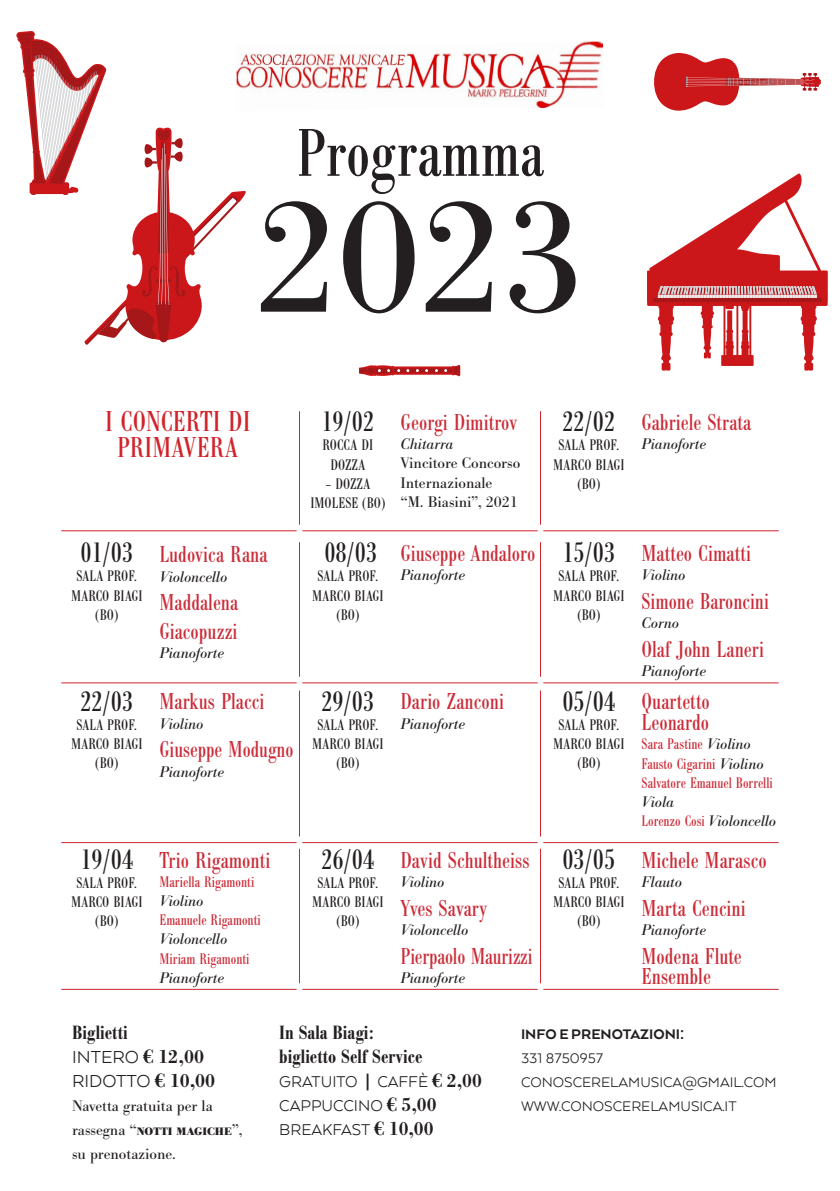
<style>
.page{position:relative;width:840px;height:1191px;background:#fff}
.page>*{position:absolute;margin:0;border:0;box-sizing:border-box;transform-origin:0 0}
.t1{font:168px "Bodoni Ant";color:#231f20}
.t2{font:70.2px "Bodoni Ant Con";color:#231f20}
.t3{font:30px "Bodoni Ant Con";color:#231f20}
.t4{font:30px/26px "Bodoni Ant Con";color:#d1232a;text-align:center}
.t5{font:24px/20.8px "Bodoni Ant Con";color:#cb2b37}
.t6{font:20px/24px "Bodoni Ant Con Dem Bol";color:#231f20}
.t7{font:20px "Arquitecta";color:#231f20}
.t8{font:18px/24px "Arquitecta";color:#231f20}
.t9{font:16px/19.2px "Bodoni Ant Con";color:#231f20;text-align:center}
.t10{font:16px/19.2px "Bodoni Ant Con";color:#cb2b37}
.t11{font:italic 16px "Bodoni Ant";color:#231f20}
.t12{font:16px/19.2px "Bodoni Ant";color:#231f20}
.t13{font:16px "Arquitecta";color:#231f20}
.t14{font:800 16px "Arquitecta";color:#231f20}
.t15{font:700 11.2px "Bodoni Ant";color:#231f20}
.s1{font-family:"Bodoni Ant";font-style:italic;color:#231f20}
.s2{font-family:"Bodoni Ant Dem Bol"}
.s3{font-weight:400;font-size:16px}
.s4{font-family:"Bodoni Ant Dem Bol";font-size:20px}
</style>
<div class="page">
<img style="left:246px;top:42px;width:357px;height:66px">
<hr style="left:61px;top:530px;width:235px;height:1px;background:#d1232a">
<hr style="left:61px;top:682px;width:235px;height:1px;background:#d1232a">
<hr style="left:61px;top:842px;width:235px;height:1px;background:#d1232a">
<hr style="left:61px;top:988px;width:235px;height:1px;background:#d1232a">
<hr style="left:302px;top:530px;width:235px;height:1px;background:#d1232a">
<hr style="left:302px;top:682px;width:235px;height:1px;background:#d1232a">
<hr style="left:302px;top:842px;width:235px;height:1px;background:#d1232a">
<hr style="left:302px;top:988px;width:235px;height:1px;background:#d1232a">
<hr style="left:543px;top:530px;width:235px;height:1px;background:#d1232a">
<hr style="left:543px;top:682px;width:235px;height:1px;background:#d1232a">
<hr style="left:543px;top:842px;width:235px;height:1px;background:#d1232a">
<hr style="left:543px;top:988px;width:235px;height:1px;background:#d1232a">
<hr style="left:540px;top:411px;width:1px;height:114px;background:#d1232a">
<hr style="left:540px;top:542px;width:1px;height:135px;background:#d1232a">
<hr style="left:540px;top:690px;width:1px;height:146px;background:#d1232a">
<hr style="left:540px;top:848px;width:1px;height:135px;background:#d1232a">
<hr style="left:299px;top:411px;width:1px;height:114px;background:#d1232a">
<hr style="left:299px;top:542px;width:1px;height:135px;background:#d1232a">
<hr style="left:299px;top:690px;width:1px;height:146px;background:#d1232a">
<hr style="left:299px;top:848px;width:1px;height:135px;background:#d1232a">
<svg style="left:654px;top:53px;width:166px;height:58px"></svg>
<svg style="left:16px;top:31px;width:230px;height:314px"></svg>
<svg style="left:359px;top:365px;width:101px;height:11px"></svg>
<svg style="left:647px;top:173px;width:180px;height:197px"></svg>
<p class="t2" style="left:296px;top:115px;width:249px">Programma</p>
<p class="t1" style="left:254px;top:167px;width:332px">2023</p>
<p class="t4" style="left:105px;top:409px;width:147px">I CONCERTI DI<br>PRIMAVERA</p>
<p class="t3" style="left:321px;top:405px;width:54px">19/02</p>
<p class="t9" style="left:322px;top:436px;width:52px">ROCCA DI<br>DOZZA</p>
<p class="t9" style="left:310px;top:474px;width:76px">– DOZZA<br>IMOLESE (BO)</p>
<p class="t3" style="left:80px;top:536px;width:54px">01/03</p>
<p class="t9" style="left:71px;top:567px;width:73px">SALA PROF.<br>MARCO BIAGI (BO)</p>
<p class="t3" style="left:80px;top:684px;width:54px">22/03</p>
<p class="t9" style="left:71px;top:715px;width:73px">SALA PROF.<br>MARCO BIAGI (BO)</p>
<p class="t5" style="left:159px;top:545px;width:109px">Ludovica Rana</p>
<p class="t11" style="left:159px;top:568px;width:69px">Violoncello</p>
<p class="t5" style="left:159px;top:589px;width:80px;line-height:28.8px">Maddalena<br>Giacopuzzi</p>
<p class="t11" style="left:159px;top:644px;width:66px">Pianoforte</p>
<p class="t5" style="left:159px;top:692px;width:106px">Markus Placci</p>
<p class="t11" style="left:159px;top:715px;width:45px">Violino</p>
<p class="t5" style="left:159px;top:740px;width:135px">Giuseppe Modugno</p>
<p class="t11" style="left:159px;top:763px;width:66px">Pianoforte</p>
<p class="t3" style="left:324px;top:536px;width:54px">08/03</p>
<p class="t9" style="left:312px;top:567px;width:73px">SALA PROF.<br>MARCO BIAGI (BO)</p>
<p class="t3" style="left:321px;top:684px;width:54px">29/03</p>
<p class="t9" style="left:312px;top:715px;width:73px">SALA PROF.<br>MARCO BIAGI (BO)</p>
<p class="t5" style="left:400px;top:412px;width:118px">Georgi Dimitrov</p>
<p class="t11" style="left:400px;top:435px;width:54px">Chitarra</p>
<p class="t12" style="left:400px;top:454px;width:121px">Vincitore Concorso<br>Internazionale<br>“M. Biasini”, 2021</p>
<p class="t5" style="left:400px;top:543px;width:136px">Giuseppe Andaloro</p>
<p class="t11" style="left:400px;top:566px;width:66px">Pianoforte</p>
<p class="t5" style="left:400px;top:692px;width:105px">Dario Zanconi</p>
<p class="t11" style="left:400px;top:715px;width:66px">Pianoforte</p>
<p class="t3" style="left:80px;top:843px;width:54px">19/04</p>
<p class="t9" style="left:71px;top:873px;width:73px">SALA PROF.<br>MARCO BIAGI (BO)</p>
<p class="t5" style="left:159px;top:850px;width:112px">Trio Rigamonti</p>
<p class="t10" style="left:159px;top:872px;width:96px">Mariella Rigamonti<br><span class="s1">Violino</span></p>
<p class="t10" style="left:159px;top:911px;width:103px">Emanuele Rigamonti<br><span class="s1">Violoncello</span></p>
<p class="t10" style="left:159px;top:949px;width:92px">Miriam Rigamonti<br><span class="s1">Pianoforte</span></p>
<p class="t3" style="left:321px;top:843px;width:54px">26/04</p>
<p class="t9" style="left:312px;top:873px;width:73px">SALA PROF.<br>MARCO BIAGI (BO)</p>
<p class="t5" style="left:400px;top:850px;width:130px">David Schultheiss</p>
<p class="t11" style="left:400px;top:873px;width:45px">Violino</p>
<p class="t5" style="left:400px;top:898px;width:88px">Yves Savary</p>
<p class="t11" style="left:400px;top:921px;width:69px">Violoncello</p>
<p class="t5" style="left:400px;top:946px;width:133px">Pierpaolo Maurizzi</p>
<p class="t11" style="left:400px;top:969px;width:66px">Pianoforte</p>
<p class="t3" style="left:562px;top:405px;width:54px">22/02</p>
<p class="t9" style="left:553px;top:436px;width:73px">SALA PROF.<br>MARCO BIAGI (BO)</p>
<p class="t5" style="left:641px;top:412px;width:111px">Gabriele Strata</p>
<p class="t11" style="left:641px;top:435px;width:66px">Pianoforte</p>
<p class="t3" style="left:562px;top:536px;width:54px">15/03</p>
<p class="t9" style="left:553px;top:567px;width:73px">SALA PROF.<br>MARCO BIAGI (BO)</p>
<p class="t3" style="left:562px;top:684px;width:54px">05/04</p>
<p class="t9" style="left:553px;top:715px;width:73px">SALA PROF.<br>MARCO BIAGI (BO)</p>
<p class="t3" style="left:562px;top:843px;width:54px">03/05</p>
<p class="t9" style="left:553px;top:873px;width:73px">SALA PROF.<br>MARCO BIAGI (BO)</p>
<p class="t5" style="left:641px;top:543px;width:111px">Matteo Cimatti</p>
<p class="t11" style="left:641px;top:566px;width:45px">Violino</p>
<p class="t5" style="left:641px;top:591px;width:129px">Simone Baroncini</p>
<p class="t11" style="left:641px;top:614px;width:39px">Corno</p>
<p class="t5" style="left:641px;top:639px;width:124px">Olaf John Laneri</p>
<p class="t11" style="left:641px;top:662px;width:66px">Pianoforte</p>
<p class="t5" style="left:641px;top:692px;width:70px">Quartetto<br>Leonardo</p>
<p class="t10" style="left:641px;top:735px;width:111px">Sara Pastine <span class="s1">Violino</span></p>
<p class="t10" style="left:641px;top:754px;width:123px">Fausto Cigarini <span class="s1">Violino</span></p>
<p class="t10" style="left:641px;top:773px;width:133px">Salvatore Emanuel Borrelli<br><span class="s1">Viola</span></p>
<p class="t10" style="left:641px;top:812px;width:136px">Lorenzo Cosi <span class="s1">Violoncello</span></p>
<p class="t5" style="left:641px;top:850px;width:127px">Michele Marasco</p>
<p class="t11" style="left:641px;top:873px;width:42px">Flauto</p>
<p class="t5" style="left:641px;top:898px;width:106px">Marta Cencini</p>
<p class="t11" style="left:641px;top:921px;width:66px">Pianoforte</p>
<p class="t5" style="left:641px;top:946px;width:102px">Modena Flute<br>Ensemble</p>
<p class="t6" style="left:72px;top:1021px;width:57px">Biglietti</p>
<p class="t7" style="left:72px;top:1044px;width:133px">INTERO <span class="s2">€ 12,00</span></p>
<p class="t7" style="left:72px;top:1068px;width:145px">RIDOTTO <span class="s2">€ 10,00</span></p>
<p class="t12" style="left:72px;top:1096px;width:142px">Navetta gratuita per la</p>
<p class="t15" style="left:72px;top:1125px;width:172px"><span class="s3">rassegna “</span>NOTTI MAGICHE<span class="s3">”,</span></p>
<p class="t12" style="left:72px;top:1144px;width:105px">su prenotazione.</p>
<p class="t6" style="left:279px;top:1021px;width:145px">In Sala Biagi: biglietto Self Service</p>
<p class="t8" style="left:279px;top:1069px;width:204px">GRATUITO <span class="s4">|</span> CAFFÈ <span class="s4">€ 2,00</span></p>
<p class="t8" style="left:279px;top:1093px;width:159px">CAPPUCCINO <span class="s4">€ 5,00<br></span>BREAKFAST <span class="s4">€ 10,00</span></p>
<p class="t14" style="left:520px;top:1024px;width:165px">INFO E PRENOTAZIONI:</p>
<p class="t13" style="left:520px;top:1048px;width:83px">331 8750957</p>
<p class="t13" style="left:520px;top:1072px;width:257px">CONOSCERELAMUSICA@GMAIL.COM</p>
<p class="t13" style="left:520px;top:1096px;width:217px">WWW.CONOSCERELAMUSICA.IT</p>
</div>
